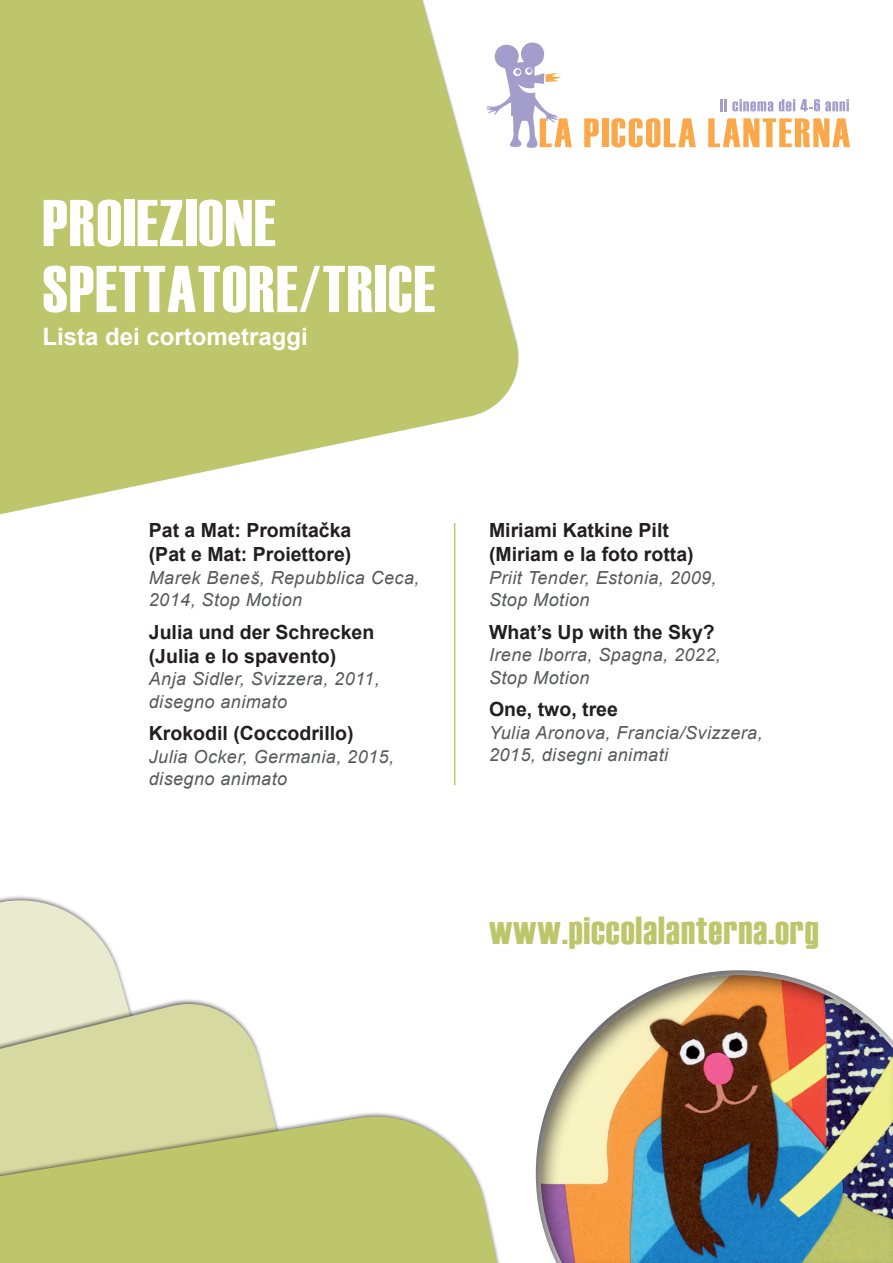
<style>
.page{position:relative;width:893px;height:1263px;background:#fff}
.page>*{position:absolute;margin:0;border:0;box-sizing:border-box;transform-origin:0 0}
.Titre_séance{font:66px/66px "Haettenschweiler";letter-spacing:.02em;color:#fff}
.Site{font:39px "Haettenschweiler";letter-spacing:.025em;color:#bdc66a}
.Liste{font:700 24px "Arial";color:#fff}
.Titre_CM{font:700 19.5px/24px "Arial";color:#231f20}
.Fiche_technique{font:italic 18px/22.5px "Arial";letter-spacing:.025em;color:#57585a}
</style>
<div class="page">
<div style="left:535px;top:968px;width:358px;height:295px;background:#231f20;opacity:.7"></div>
<svg style="left:0;top:0;width:519px;height:560px;fill:#bdc66a"></svg>
<svg style="left:584px;top:118px;width:15px;height:29px"></svg>
<div style="left:602px;top:118px;width:6px;height:29px;background:#faa84a"></div>
<svg style="left:611px;top:118px;width:85px;height:29px"></svg>
<svg style="left:708px;top:118px;width:142px;height:29px"></svg>
<svg style="left:721px;top:99px;width:52px;height:12px"></svg>
<svg style="left:779px;top:99px;width:70px;height:12px"></svg>
<svg style="left:486px;top:43px;width:86px;height:105px"></svg>
<hr style="left:454px;top:523px;width:1px;height:262px;background:#bdc66a">
<svg style="left:0;top:896px;width:128px;height:100px;fill:#e8ebcd"></svg>
<svg style="left:0;top:996px;width:274px;height:113px;background:#dadeaf"></svg>
<svg style="left:0;top:1109px;width:546px;height:154px;background:#c8cf86"></svg>
<p class="Titre_séance" style="left:43px;top:187px;width:394px">PROIEZIONE<br>SPETTATORE/TRICE</p>
<p class="Liste" style="left:43px;top:321px;width:267px">Lista dei cortometraggi</p>
<p class="Titre_CM" style="left:149px;top:519px;width:204px">Pat a Mat: Promítačka</p>
<p class="Titre_CM" style="left:149px;top:543px;width:204px">(Pat e Mat: Proiettore)</p>
<p class="Fiche_technique" style="left:149px;top:566px;width:272px">Marek Beneš, Repubblica Ceca,<br>2014, Stop Motion</p>
<p class="Titre_CM" style="left:149px;top:621px;width:227px">Julia und der Schrecken (Julia e lo spavento)</p>
<p class="Fiche_technique" style="left:149px;top:668px;width:232px">Anja Sidler, Svizzera, 2011, disegno animato</p>
<p class="Titre_CM" style="left:149px;top:722px;width:206px">Krokodil (Coccodrillo)</p>
<p class="Fiche_technique" style="left:149px;top:745px;width:247px">Julia Ocker, Germania, 2015, disegno animato</p>
<p class="Titre_CM" style="left:489px;top:519px;width:181px">Miriami Katkine Pilt</p>
<p class="Titre_CM" style="left:489px;top:543px;width:206px">(Miriam e la foto rotta)</p>
<p class="Fiche_technique" style="left:489px;top:566px;width:229px">Priit Tender, Estonia, 2009,<br>Stop Motion</p>
<p class="Titre_CM" style="left:489px;top:621px;width:227px">What’s Up with the Sky?</p>
<p class="Fiche_technique" style="left:489px;top:644px;width:233px">Irene Iborra, Spagna, 2022,<br>Stop Motion</p>
<p class="Titre_CM" style="left:489px;top:698px;width:130px">One, two, tree</p>
<p class="Fiche_technique" style="left:489px;top:721px;width:275px">Yulia Aronova, Francia/Svizzera,<br>2015, disegni animati</p>
<p class="Site" style="left:489px;top:908px;width:331px">www.piccolalanterna.org</p>
</div>
